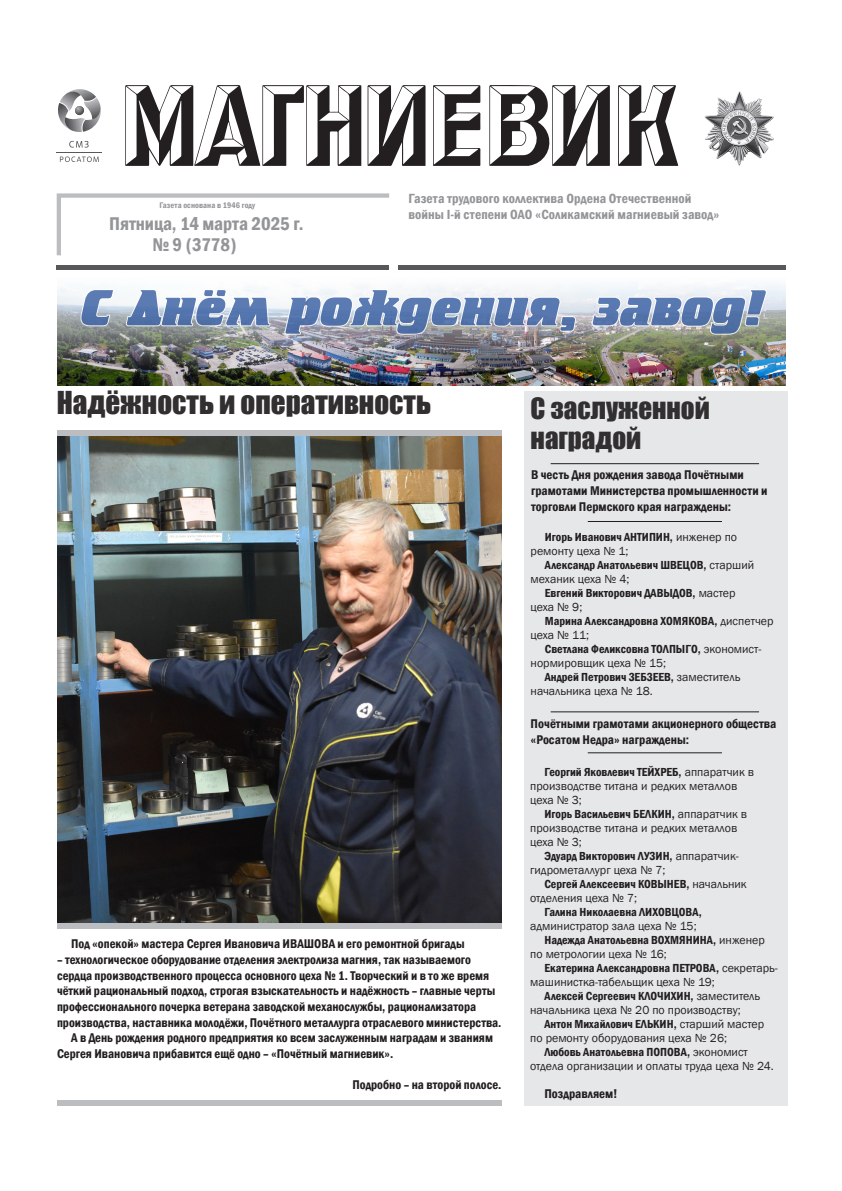
<style>
.page{position:relative;width:842px;height:1191px;background:#fff}
.page>*{position:absolute;margin:0;border:0;box-sizing:border-box;transform-origin:0 0}
.t1{font:800 51px "Cricket";color:#4065a6}
.news-head{font:29px "Impact";color:#312f30}
.news-head-2{font:27px/30px "Impact";color:#312f30}
.t2{font:600 condensed 18.9px "Franklin Gothic";letter-spacing:-.005em;color:#939598}
.lit{font:600 condensed 13.6px "Franklin Gothic";letter-spacing:.005em;color:#939598}
.vrezka{font:600 condensed 13px/15.6px "Franklin Gothic";color:#231f20}
.text{font:600 condensed 13px/16px "Franklin Gothic";color:#231f20}
.text-2{font:12px/14px "Franklin Gothic";color:#231f20}
.text-3{font:600 condensed 12px/14px "Franklin Gothic";color:#231f20}
.lit-2{font:600 condensed 8.3px "Franklin Gothic";letter-spacing:.01em;color:#939598}
.s1{font-weight:600;font-stretch:condensed}
.s2{font-weight:400;font-stretch:normal}
</style>
<div class="page">
<img style="left:57px;top:284px;width:728px;height:101px">
<div style="left:524px;top:391px;width:264px;height:715px;background:#e6e7e9"></div>
<svg style="left:69px;top:141px;width:20px;height:7px"></svg>
<svg style="left:75px;top:106px;width:8px;height:9px"></svg>
<img style="left:69px;top:89px;width:27px;height:11px">
<img style="left:58px;top:103px;width:11px;height:23px">
<img style="left:82px;top:108px;width:17px;height:24px">
<img style="left:60px;top:92px;width:21px;height:19px">
<img style="left:65px;top:117px;width:20px;height:15px">
<img style="left:84px;top:98px;width:17px;height:21px">
<hr style="left:57px;top:152px;width:45px;height:1px;background:#57585a">
<svg style="left:60px;top:156px;width:39px;height:6px"></svg>
<img style="left:704px;top:91px;width:70px;height:75px">
<svg style="left:57px;top:193px;width:332px;height:62px"></svg>
<hr style="left:57px;top:266px;width:332px;height:4px;background:#57585a">
<hr style="left:398px;top:266px;width:387px;height:4px;background:#57585a">
<div style="left:57px;top:1100px;width:444px;height:6px;background:#bcbdc0"></div>
<img style="left:57px;top:436px;width:445px;height:487px">
<svg style="left:79px;top:288px;width:36px;height:39px"></svg>
<svg style="left:125px;top:288px;width:147px;height:44px"></svg>
<svg style="left:283px;top:287px;width:294px;height:49px"></svg>
<svg style="left:591px;top:288px;width:177px;height:48px"></svg>
<div style="left:57px;top:923px;width:445px;height:6px;background:#bcbdc0"></div>
<div style="left:57px;top:430px;width:445px;height:6px;background:#bcbdc0"></div>
<svg style="left:368px;top:85px;width:57px;height:81px"></svg>
<svg style="left:489px;top:85px;width:121px;height:81px"></svg>
<svg style="left:618px;top:85px;width:60px;height:81px"></svg>
<svg style="left:433px;top:85px;width:47px;height:81px"></svg>
<svg style="left:125px;top:85px;width:236px;height:81px"></svg>
<hr style="left:551px;top:463px;width:208px;height:1px;background:#231f20">
<hr style="left:551px;top:711px;width:208px;height:1px;background:#231f20">
<hr style="left:588px;top:752px;width:134px;height:1px;background:#231f20">
<hr style="left:588px;top:521px;width:134px;height:1px;background:#231f20">
<p class="lit-2" style="left:159px;top:200px;width:97px">Газета основана в 1946 году</p>
<p class="t2" style="left:109px;top:210px;width:196px">Пятница, 14 марта 2025 г.</p>
<p class="t2" style="left:152px;top:232px;width:86px">№ 9 (3778)</p>
<p class="lit" style="left:408px;top:189px;width:284px">Газета трудового коллектива Ордена Отечественной</p>
<p class="lit" style="left:408px;top:205px;width:313px">войны I-й степени ОАО «Соликамский магниевый завод»</p>
<h1 class="t1" style="left:82px;top:281px;width:685px">С Днём рождения, завод!</h1>
<p class="news-head" style="left:57px;top:380px;width:376px">Надёжность и оперативность</p>
<p class="vrezka" style="left:71px;top:936px;width:395px">Под «опекой» мастера Сергея Ивановича ИВАШОВА и его ремонтной бригады</p>
<p class="vrezka" style="left:57px;top:951px;width:446px">– технологическое оборудование отделения электролиза магния, так называемого сердца производственного процесса основного цеха № 1. Творческий и в то же время чёткий рациональный подход, строгая взыскательность и надёжность – главные черты профессионального почерка ветерана заводской механослужбы, рационализатора производства, наставника молодёжи, Почётного металлурга отраслевого министерства.</p>
<p class="vrezka" style="left:57px;top:1029px;width:437px;text-indent:14px">А в День рождения родного предприятия ко всем заслуженным наградам и званиям<br>Сергея Ивановича прибавится ещё одно – «Почётный магниевик».</p>
<p class="vrezka" style="left:352px;top:1076px;width:150px">Подробно – на второй полосе.</p>
<p class="news-head-2" style="left:531px;top:392px;width:181px">С заслуженной наградой</p>
<p class="text" style="left:531px;top:466px;width:238px">В честь Дня рождения завода Почётными грамотами Министерства промышленности и торговли Пермского края награждены:</p>
<p class="text-2" style="left:531px;top:530px;width:208px;text-indent:14px"><span class="s1">Игорь Иванович АНТИПИН,</span> инженер по ремонту цеха № 1;</p>
<p class="text-3" style="left:531px;top:558px;width:225px;text-indent:14px">Александр Анатольевич ШВЕЦОВ, <span class="s2">старший механик цеха № 4;</span></p>
<p class="text-3" style="left:531px;top:586px;width:206px;text-indent:14px">Евгений Викторович ДАВЫДОВ, <span class="s2">мастер цеха № 9;</span></p>
<p class="text-3" style="left:531px;top:614px;width:244px;text-indent:14px">Марина Александровна ХОМЯКОВА, <span class="s2">диспетчер цеха № 11;</span></p>
<p class="text-2" style="left:531px;top:642px;width:232px;text-indent:14px"><span class="s1">Светлана Феликсовна ТОЛПЫГО,</span> экономист&shy;нормировщик цеха № 15;</p>
<p class="text-2" style="left:531px;top:670px;width:211px;text-indent:14px"><span class="s1">Андрей Петрович ЗЕБЗЕЕВ,</span> заместитель начальника цеха № 18.</p>
<p class="text" style="left:531px;top:715px;width:247px">Почётными грамотами акционерного общества «Росатом Недра» награждены:</p>
<p class="text-2" style="left:530px;top:765px;width:225px;text-indent:14px"><span class="s1">Георгий Яковлевич ТЕЙХРЕБ,</span> аппаратчик в производстве титана и редких металлов цеха № 3;</p>
<p class="text-2" style="left:530px;top:807px;width:218px;text-indent:14px"><span class="s1">Игорь Васильевич БЕЛКИН,</span> аппаратчик в производстве титана и редких металлов цеха № 3;</p>
<p class="text-2" style="left:530px;top:849px;width:210px;text-indent:14px"><span class="s1">Эдуард Викторович ЛУЗИН,</span> аппаратчик&shy;гидрометаллург цеха № 7;</p>
<p class="text-2" style="left:530px;top:877px;width:218px;text-indent:14px"><span class="s1">Сергей Алексеевич КОВЫНЕВ,</span> начальник отделения цеха № 7;</p>
<p class="text-3" style="left:530px;top:904px;width:173px;text-indent:14px">Галина Николаевна ЛИХОВЦОВА, <span class="s2">администратор зала цеха № 15;</span></p>
<p class="text-3" style="left:530px;top:932px;width:236px;text-indent:14px">Надежда Анатольевна ВОХМЯНИНА, <span class="s2">инженер по метрологии цеха № 16;</span></p>
<p class="text-2" style="left:530px;top:961px;width:249px;text-indent:14px"><span class="s1">Екатерина Александровна ПЕТРОВА,</span> секретарь&shy;машинистка-табельщик цеха № 19;</p>
<p class="text-2" style="left:530px;top:989px;width:231px;text-indent:14px"><span class="s1">Алексей Сергеевич КЛОЧИХИН,</span> заместитель начальника цеха № 20 по производству;</p>
<p class="text-2" style="left:530px;top:1017px;width:235px;text-indent:14px"><span class="s1">Антон Михайлович ЕЛЬКИН,</span> старший мастер по ремонту оборудования цеха № 26;</p>
<p class="text-2" style="left:530px;top:1045px;width:245px;text-indent:14px"><span class="s1">Любовь Анатольевна ПОПОВА,</span> экономист отдела организации и оплаты труда цеха № 24.</p>
<p class="text" style="left:544px;top:1085px;width:75px">Поздравляем!</p>
</div>
